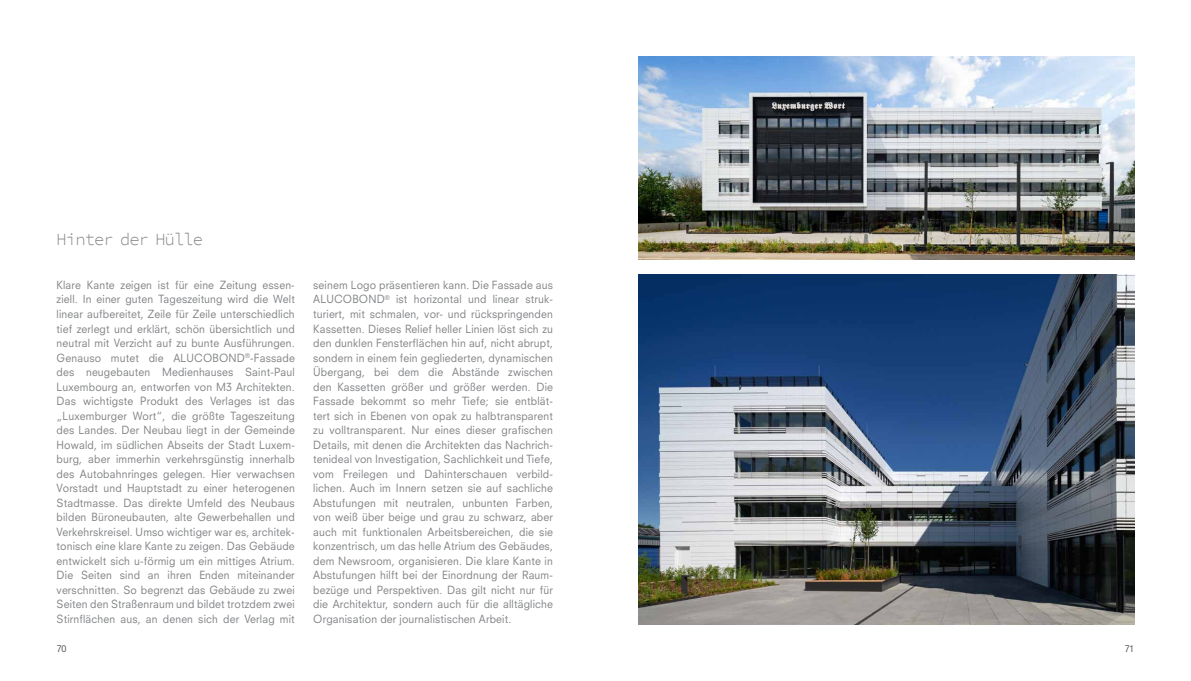
<style>
.page{position:relative;width:1191px;height:681px;background:#fff}
.page>*{position:absolute;margin:0;border:0;box-sizing:border-box;transform-origin:0 0}
.t1{font:300 17px "Source Code Pro";letter-spacing:-.05em;color:#808285}
.t2{font:11px/14.5px "Neuzeit SLT Std";letter-spacing:.015em;color:#808285;text-align:justify;scale:.95 1}
.t3{font:9px "Neuzeit SLT Std";color:#4d4d4f}
</style>
<div class="page">
<img style="left:638px;top:274px;width:496px;height:350px">
<img style="left:638px;top:57px;width:496px;height:203px">
<h1 class="t1" style="left:57px;top:227px;width:148px">Hinter der Hülle</h1>
<p class="t2" style="left:57px;top:277px;width:252px">Klare Kante zeigen ist für eine Zeitung essen&shy;ziell. In einer guten Tageszeitung wird die Welt linear aufbereitet, Zeile für Zeile unterschiedlich tief zerlegt und erklärt, schön übersichtlich und neutral mit Verzicht auf zu bunte Ausführungen.<br>Genauso mutet die ALUCOBOND<sup>®</sup>-Fassade des neugebauten Medienhauses Saint-Paul Luxembourg an, entworfen von M3 Architekten.<br>Das wichtigste Produkt des Verlages ist das „Luxemburger Wort“, die größte Tageszeitung des Landes. Der Neubau liegt in der Gemeinde Howald, im südlichen Abseits der Stadt Luxem&shy;burg, aber immerhin verkehrsgünstig innerhalb des Autobahnringes gelegen. Hier verwachsen Vorstadt und Hauptstadt zu einer heterogenen Stadtmasse. Das direkte Umfeld des Neubaus bilden Büroneubauten, alte Gewerbehallen und Verkehrskreisel. Umso wichtiger war es, architek&shy;tonisch eine klare Kante zu zeigen. Das Gebäude entwickelt sich u-förmig um ein mittiges Atrium.<br>Die Seiten sind an ihren Enden miteinander verschnitten. So begrenzt das Gebäude zu zwei Seiten den Straßenraum und bildet trotzdem zwei Stirnflächen aus, an denen sich der Verlag mit</p>
<p class="t2" style="left:313px;top:277px;width:254px">seinem Logo präsentieren kann. Die Fassade aus ALUCOBOND<sup>®</sup> ist horizontal und linear struk&shy;turiert, mit schmalen, vor- und rückspringenden Kassetten. Dieses Relief heller Linien löst sich zu den dunklen Fensterflächen hin auf, nicht abrupt, sondern in einem fein gegliederten, dynamischen Übergang, bei dem die Abstände zwischen den Kassetten größer und größer werden. Die Fassade bekommt so mehr Tiefe; sie entblät&shy;tert sich in Ebenen von opak zu halbtransparent zu volltransparent. Nur eines dieser grafischen Details, mit denen die Architekten das Nachrich&shy;tenideal von Investigation, Sachlichkeit und Tiefe, vom Freilegen und Dahinterschauen verbild&shy;lichen. Auch im Innern setzen sie auf sachliche Abstufungen mit neutralen, unbunten Farben, von weiß über beige und grau zu schwarz, aber auch mit funktionalen Arbeitsbereichen, die sie konzentrisch, um das helle Atrium des Gebäudes, dem Newsroom, organisieren. Die klare Kante in Abstufungen hilft bei der Einordnung der Raum&shy;bezüge und Perspektiven. Das gilt nicht nur für die Architektur, sondern auch für die alltägliche Organisation der journalistischen Arbeit.</p>
<p class="t3" style="left:57px;top:642px;width:11px">70</p>
<p class="t3" style="left:1124px;top:642px;width:11px">71</p>
</div>
